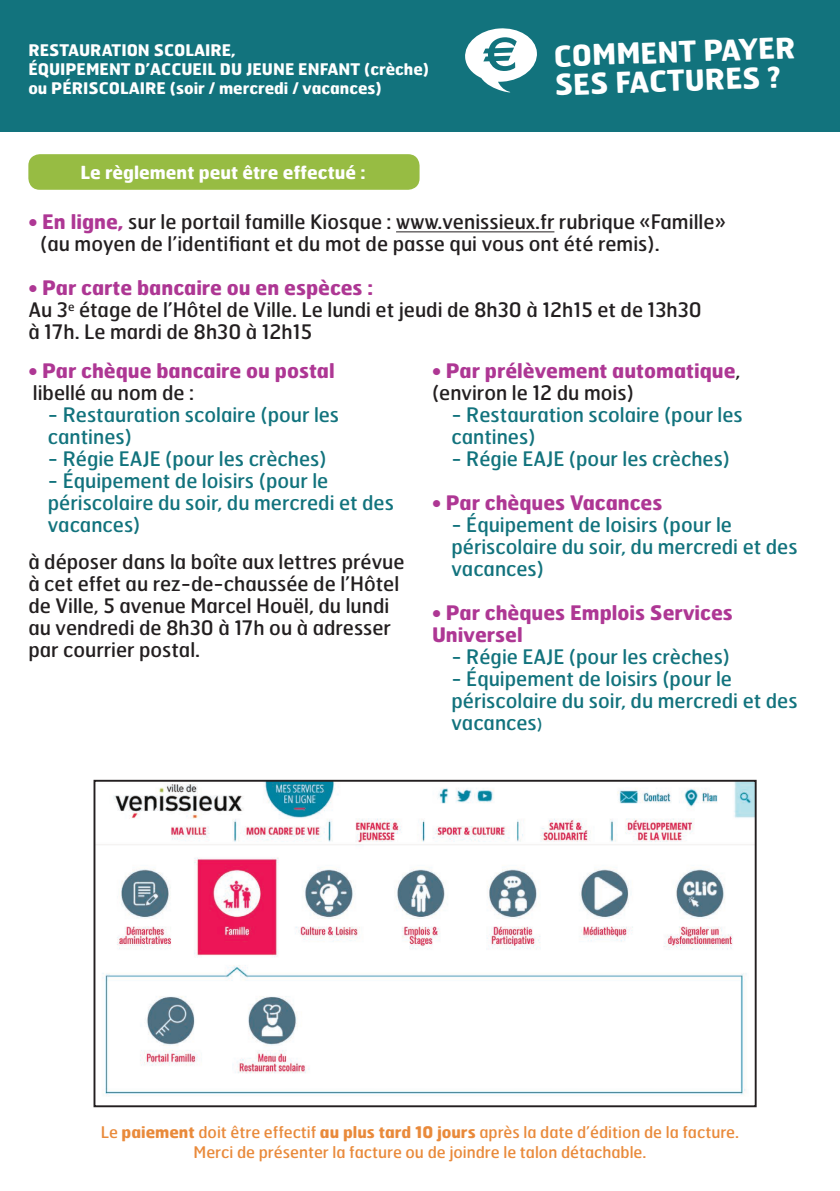
<style>
.page{position:relative;width:840px;height:1191px;background:#fff}
.page>*{position:absolute;margin:0;border:0;box-sizing:border-box;transform-origin:0 0}
.t1{font:700 28.6px/28.6px "Hermes";color:#fff}
.t2{font:20px/22px "Hermes";color:#231f20}
.t3{font:20px/22px "Hermes";color:#12737d}
.t4{font:700 20px/22px "Hermes";color:#ae3794}
.t5{font:700 18px "Hermes";color:#fff}
.t6{font:16px/19.6px "Hermes";color:#e98a3b;text-align:center}
.t7{font:700 16px/19.2px "Hermes";color:#fff}
.s1{font-weight:700;color:#ae3794}
.s2{font-weight:400;color:#231f20}
.s3{font-size:16px}
.s4{font-weight:700}
</style>
<div class="page">
<div style="left:0;top:0;width:839px;height:131px;background:#12737d"></div>
<svg style="left:465px;top:28px;width:72px;height:65px"></svg>
<hr style="left:396px;top:231px;width:158px;height:1px;background:#231f20">
<div style="left:28px;top:154px;width:391px;height:36px;background:#97bc43;border-radius:11px"></div>
<img style="left:96px;top:783px;width:657px;height:312px">
<div style="left:93px;top:780px;width:663px;height:327px;border:2px solid #231f20"></div>
<p class="t7" style="left:28px;top:40px;width:402px">RESTAURATION SCOLAIRE,<br>ÉQUIPEMENT D’ACCUEIL DU JEUNE ENFANT (crèche) ou PÉRISCOLAIRE (soir / mercredi / vacances)</p>
<p class="t5" style="left:80px;top:161px;width:286px">Le règlement peut être effectué :</p>
<h1 class="t1" style="left:553px;top:41px;width:243px;rotate:-2deg">COMMENT PAYER<br>SES FACTURES ?</h1>
<p class="t2" style="left:40px;top:210px;width:686px;text-indent:-12px"><span class="s1">• En ligne,</span> sur le portail famille Kiosque : www.venissieux.fr rubrique «Famille» (au moyen de l’identifiant et du mot de passe qui vous ont été remis).</p>
<p class="t2" style="left:28px;top:276px;width:674px"><span class="s1">• Par carte bancaire ou en espèces :<br></span>Au 3<sup>e</sup> étage de l’Hôtel de Ville. Le lundi et jeudi de 8h30 à 12h15 et de 13h30 à 17h. Le mardi de 8h30 à 12h15</p>
<p class="t4" style="left:28px;top:359px;width:308px">• Par chèque bancaire ou postal</p>
<p class="t2" style="left:33px;top:381px;width:162px">libellé au nom de :</p>
<p class="t3" style="left:48px;top:403px;width:293px">- Restauration scolaire (pour les cantines)</p>
<p class="t3" style="left:48px;top:447px;width:280px">- Régie EAJE (pour les crèches)</p>
<p class="t3" style="left:48px;top:469px;width:347px">- Équipement de loisirs (pour le périscolaire du soir, du mercredi et des vacances)</p>
<p class="t2" style="left:28px;top:550px;width:377px">à déposer dans la boîte aux lettres prévue à cet effet au rez-de-chaussée de l’Hôtel de Ville, 5 avenue Marcel Houël, du lundi au vendredi de 8h30 à 17h ou à adresser par courrier postal.</p>
<p class="t4" style="left:432px;top:359px;width:310px">• Par prélèvement automatique<span class="s2">, (environ le 12 du mois)</span></p>
<p class="t3" style="left:451px;top:403px;width:293px">- Restauration scolaire (pour les cantines)</p>
<p class="t3" style="left:451px;top:447px;width:280px">- Régie EAJE (pour les crèches)</p>
<p class="t4" style="left:432px;top:491px;width:232px">• Par chèques Vacances</p>
<p class="t3" style="left:451px;top:513px;width:347px">- Équipement de loisirs (pour le périscolaire du soir, du mercredi et des vacances)</p>
<p class="t4" style="left:432px;top:601px;width:302px">• Par chèques Emplois Services<br>Universel</p>
<p class="t3" style="left:451px;top:645px;width:280px">- Régie EAJE (pour les crèches)</p>
<p class="t3" style="left:451px;top:667px;width:347px">- Équipement de loisirs (pour le périscolaire du soir, du mercredi et des vacances<span class="s3">)</span></p>
<p class="t6" style="left:101px;top:1122px;width:639px">Le <span class="s4">paiement</span> doit être effectif <span class="s4">au plus tard 10 jours</span> après la date d’édition de la facture.<br>Merci de présenter la facture ou de joindre le talon détachable.</p>
</div>
